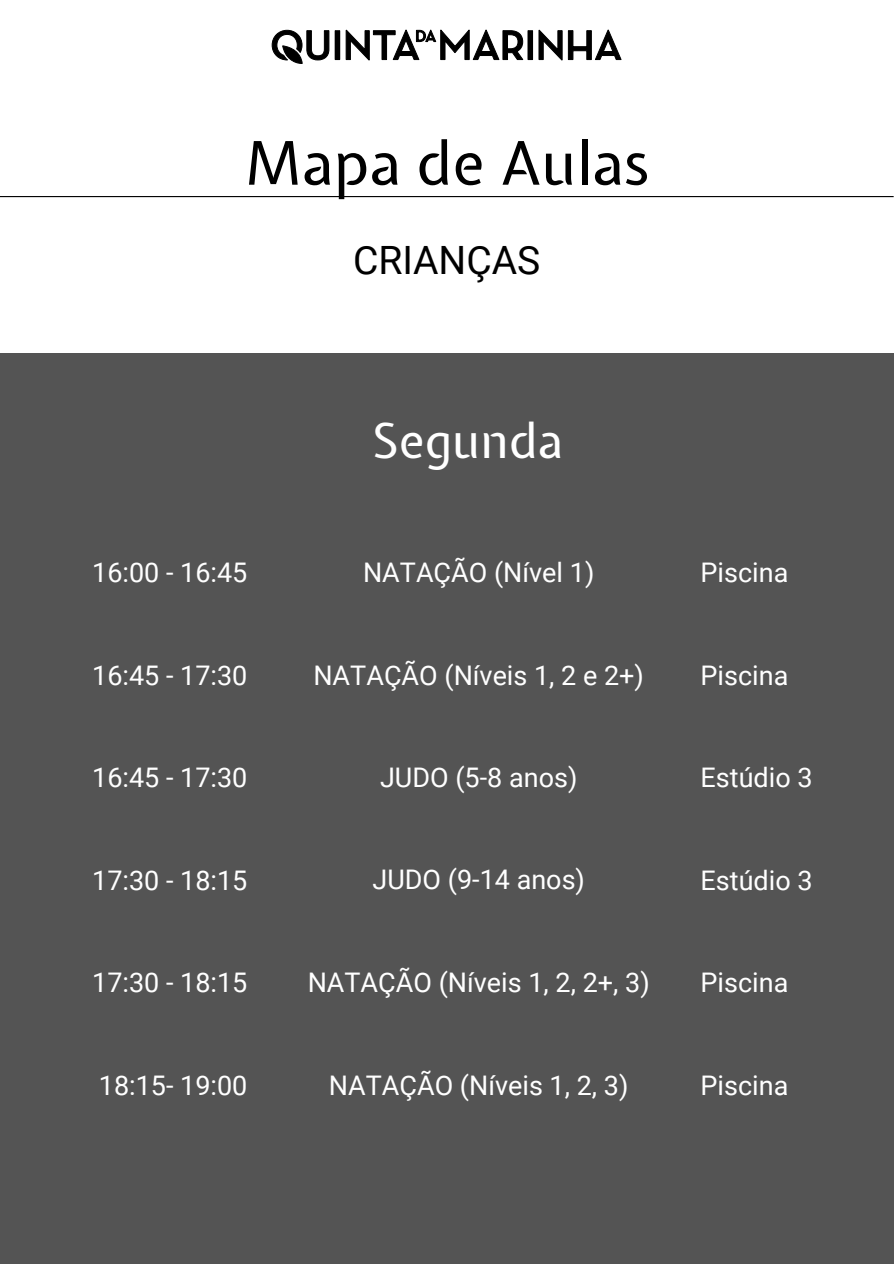
<style>
.page{position:relative;width:894px;height:1264px;background:#fff}
.page>*{position:absolute;margin:0;border:0;box-sizing:border-box;transform-origin:0 0}
.t1{font:60px "Expletus Sans";color:#000}
.t2{font:48px "Expletus Sans";color:#fff}
.t3{font:39px "Roboto";color:#000}
.t4{font:27px "Roboto";color:#fff}
</style>
<div class="page">
<hr style="left:335px;top:31px;width:4px;height:29px;background:#000">
<div style="left:335px;top:31px;width:5px;height:29px;border:1px solid #000"></div>
<hr style="left:528px;top:31px;width:4px;height:29px;background:#000">
<div style="left:527px;top:31px;width:5px;height:29px;border:1px solid #000"></div>
<svg style="left:538px;top:30px;width:24px;height:30px"></svg>
<svg style="left:568px;top:30px;width:53px;height:30px"></svg>
<svg style="left:346px;top:30px;width:177px;height:30px"></svg>
<svg style="left:272px;top:30px;width:57px;height:34px"></svg>
<hr style="left:0;top:196px;width:893px;height:1px;background:#000">
<div style="left:0;top:352px;width:893px;height:911px;background:#545454"></div>
<p class="t1" style="left:245px;top:123px;width:405px">Mapa de Aulas</p>
<p class="t3" style="left:353px;top:238px;width:189px">CRIANÇAS</p>
<p class="t2" style="left:372px;top:408px;width:192px">Segunda</p>
<h3 class="t4" style="left:92px;top:557px;width:157px">16:00 - 16:45</h3>
<h1 class="t4" style="left:363px;top:557px;width:233px">NATAÇÃO (Nível 1)</h1>
<h2 class="t4" style="left:700px;top:557px;width:89px">Piscina</h2>
<p class="t4" style="left:92px;top:659px;width:157px">16:45 - 17:30</p>
<p class="t4" style="left:313px;top:659px;width:332px">NATAÇÃO (Níveis 1, 2 e 2+)</p>
<p class="t4" style="left:700px;top:659px;width:89px">Piscina</p>
<p class="t4" style="left:92px;top:762px;width:157px">16:45 - 17:30</p>
<p class="t4" style="left:380px;top:762px;width:199px">JUDO (5-8 anos)</p>
<p class="t4" style="left:700px;top:762px;width:113px">Estúdio 3</p>
<p class="t4" style="left:92px;top:864px;width:157px">17:30 - 18:15</p>
<p class="t4" style="left:372px;top:864px;width:214px">JUDO (9-14 anos)</p>
<p class="t4" style="left:700px;top:864px;width:113px">Estúdio 3</p>
<p class="t4" style="left:92px;top:967px;width:157px">17:30 - 18:15</p>
<p class="t4" style="left:307px;top:967px;width:343px">NATAÇÃO (Níveis 1, 2, 2+, 3)</p>
<p class="t4" style="left:700px;top:967px;width:89px">Piscina</p>
<p class="t4" style="left:99px;top:1069px;width:150px">18:15- 19:00</p>
<p class="t4" style="left:329px;top:1069px;width:301px">NATAÇÃO (Níveis 1, 2, 3)</p>
<p class="t4" style="left:700px;top:1069px;width:89px">Piscina</p>
</div>
